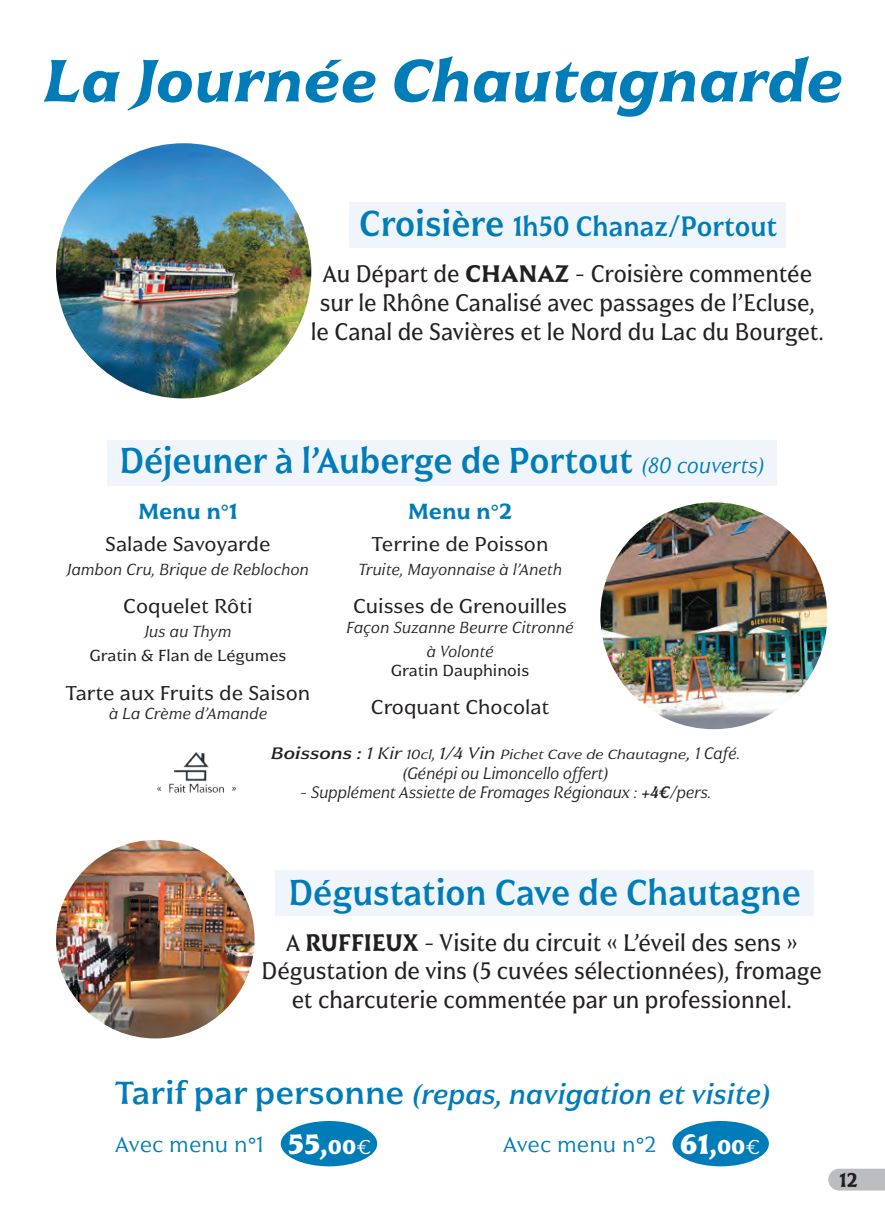
<style>
.page{position:relative;width:885px;height:1225px;background:#fff}
.page>*{position:absolute;margin:0;border:0;box-sizing:border-box;transform-origin:0 0}
.t1{font:italic 700 expanded 60px "Civane";color:#007cb9}
.t2{font:36px "Civane Con Med";color:#007cb9}
.t3{font:28px "Civane Nor Med It";color:#007cb9}
.t4{font:28px "Civane Con Med";color:#007cb9}
.t5{font:24px/28.8px "Civane Con Reg";color:#231f20;text-align:center}
.t6{font:22px "Civane Nor Boo";color:#007cb9}
.t7{font:22px "Civane Nor Dem";letter-spacing:-.005em;color:#007cb9}
.t8{font:20px "Civane Nor Reg";color:#231f20}
.t9{font:20px "Civane Con Dem";color:#231f20}
.t10{font:16.6px "Civane Nor Boo It";letter-spacing:-.01em;color:#231f20}
.t11{font:16px/24px "Civane Nor Boo It";color:#231f20;text-align:center}
.t12{font:16px "Civane Nor Reg";color:#231f20}
.t13{font:13.2px "Civane Nor Boo It";letter-spacing:-.01em;color:#231f20;scale:1.21 1}
.s1{font-size:36px}
.s2{font-family:"Civane Nor Dem"}
.s3{font-family:"Civane Con Boo It";font-size:22px}
.s4{font-family:"Civane Nor Med It";font-size:16.6px}
.s5{font-size:16.6px}
.s6{font-family:"Civane Nor Med It"}
.s7{font-family:"Civane Con Dem"}
.s8{font-family:"Civane Nor Med";font-size:32px}
.s9{font-family:"Civane Nor Bol";font-size:28px;color:#fff}
</style>
<div class="page">
<svg style="left:828px;top:1168px;width:56px;height:22px"></svg>
<img style="left:56px;top:143px;width:255px;height:255px;border-radius:128px">
<div style="left:349px;top:202px;width:436px;height:45px;background:#eff5fa"></div>
<div style="left:281px;top:1121px;width:96px;height:45px;background:#007cb9;border-radius:50%"></div>
<div style="left:672px;top:1121px;width:96px;height:45px;background:#007cb9;border-radius:50%"></div>
<div style="left:275px;top:870px;width:538px;height:45px;background:#eff5fa"></div>
<img style="left:56px;top:840px;width:198px;height:198px;border-radius:99px">
<div style="left:107px;top:440px;width:669px;height:45px;background:#eff5fa"></div>
<img style="left:600px;top:502px;width:227px;height:227px;border-radius:113px">
<img style="left:157px;top:752px;width:79px;height:41px">
<h1 class="t1" style="left:42px;top:43px;width:801px">La Journée Chautagnarde</h1>
<p class="t4" style="left:359px;top:209px;width:419px"><span class="s1">Croisière</span> 1h50 Chanaz/Portout</p>
<p class="t5" style="left:311px;top:259px;width:514px">Au Départ de <span class="s2">CHANAZ</span> - Croisière commentée sur le Rhône Canalisé avec passages de l’Ecluse, le Canal de Savières et le Nord du Lac du Bourget.</p>
<h2 class="t2" style="left:119px;top:438px;width:646px">Déjeuner à l’Auberge de Portout <span class="s3">(80 couverts)</span></h2>
<p class="t7" style="left:138px;top:497px;width:101px">Menu n°1</p>
<p class="t8" style="left:105px;top:531px;width:167px">Salade Savoyarde</p>
<p class="t11" style="left:67px;top:557px;width:243px">Jambon Cru, Brique de Reblochon</p>
<p class="t8" style="left:123px;top:594px;width:131px">Coquelet Rôti</p>
<p class="t11" style="left:144px;top:619px;width:89px">Jus au Thym</p>
<p class="t12" style="left:89px;top:646px;width:198px">Gratin &amp; Flan de Légumes</p>
<p class="t8" style="left:65px;top:680px;width:246px">Tarte aux Fruits de Saison</p>
<p class="t11" style="left:109px;top:701px;width:160px">à La Crème d’Amande</p>
<p class="t7" style="left:408px;top:497px;width:106px">Menu n°2</p>
<p class="t8" style="left:371px;top:531px;width:178px">Terrine de Poisson</p>
<p class="t11" style="left:358px;top:557px;width:205px">Truite, Mayonnaise à l’Aneth</p>
<p class="t8" style="left:353px;top:594px;width:215px">Cuisses de Grenouilles</p>
<p class="t11" style="left:346px;top:615px;width:229px">Façon Suzanne Beurre Citronné à Volonté</p>
<p class="t12" style="left:391px;top:660px;width:140px">Gratin Dauphinois</p>
<p class="t8" style="left:371px;top:694px;width:180px">Croquant Chocolat</p>
<p class="t13" style="left:270px;top:746px;width:389px"><span class="s4">Boissons :</span> <span class="s5">1 Kir</span> 10cl<span class="s5">, 1/4 Vin</span> Pichet Cave de Chautagne<span class="s5">, 1 Café.</span></p>
<p class="t10" style="left:403px;top:762px;width:207px">(Génépi ou Limoncello offert)</p>
<p class="t10" style="left:300px;top:782px;width:413px">- Supplément Assiette de Fromages Régionaux : <span class="s6">+4€</span>/pers.</p>
<h2 class="t2" style="left:288px;top:870px;width:513px">Dégustation Cave de Chautagne</h2>
<p class="t5" style="left:261px;top:927px;width:562px">A <span class="s7">RUFFIEUX</span> - Visite du circuit « L’éveil des sens »<br>Dégustation de vins (5 cuvées sélectionnées), fromage et charcuterie commentée par un professionnel.</p>
<p class="t3" style="left:115px;top:1076px;width:656px"><span class="s8">Tarif par personne</span> (repas, navigation et visite)</p>
<p class="t6" style="left:115px;top:1130px;width:258px">Avec menu n°1 <span class="s9">55,</span><sub>00</sub><sub>€</sub></p>
<p class="t6" style="left:502px;top:1130px;width:259px">Avec menu n°2 <span class="s9">61,</span><sub>00</sub><sub>€</sub></p>
<p class="t9" style="left:839px;top:1167px;width:20px">12</p>
</div>
